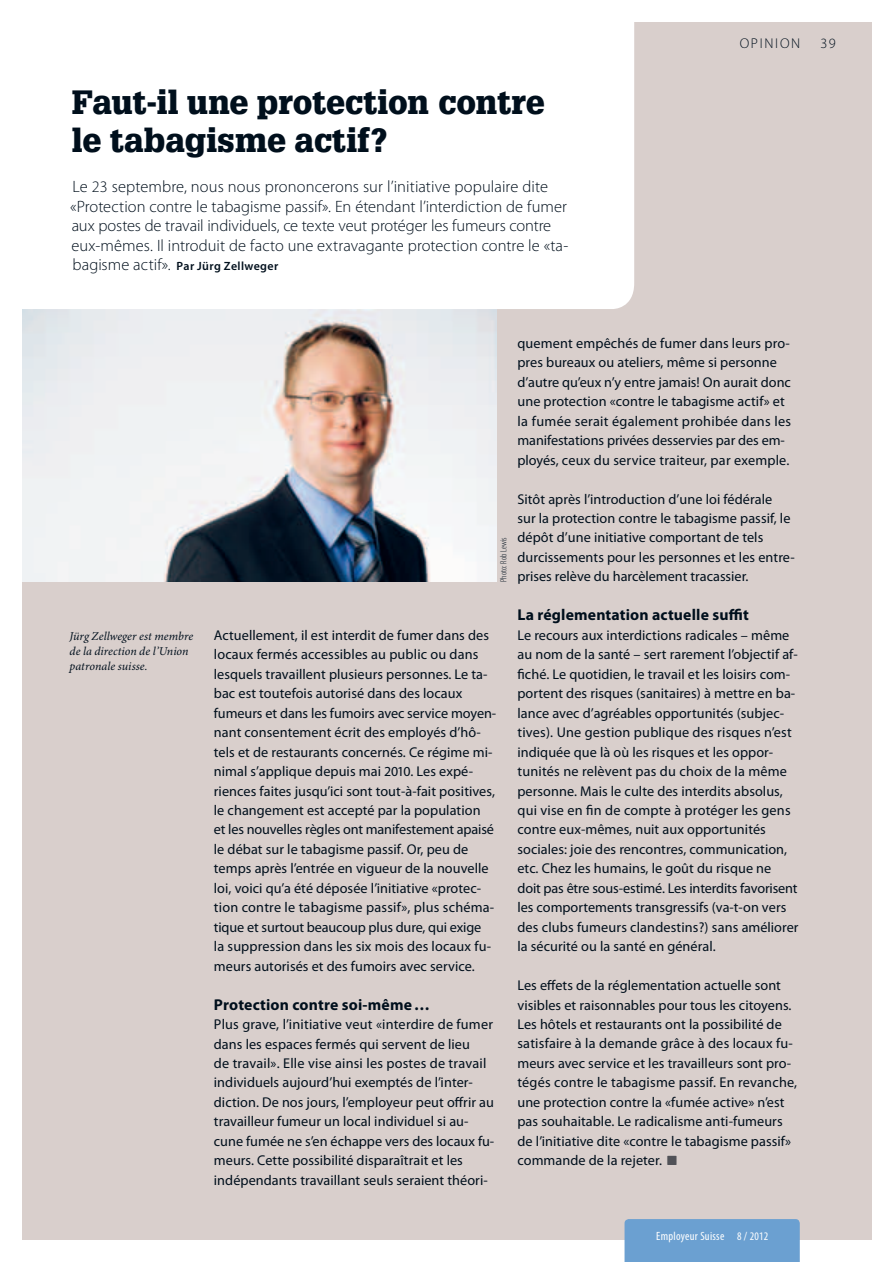
<style>
.page{position:relative;width:893px;height:1263px;background:#fff}
.page>*{position:absolute;margin:0;border:0;box-sizing:border-box;transform-origin:0 0}
.t1{font:900 33px/37.3px "Glypha LT Std";color:#000f1c}
.t2{font:300 16.5px/19.5px "Myriad Pro";color:#000f1c}
.t3{font:700 15.75px "Myriad Pro";letter-spacing:.01em;color:#000f1c}
.t4{font:14.25px/19.5px "Myriad Pro";letter-spacing:.005em;color:#000f1c}
.t5{font:300 14.25px "Myriad Pro";letter-spacing:.12em;color:#000f1c}
.t6{font:italic 12px/15px "Minion Pro";color:#000f1c}
.t7{font:600 12px "Myriad Pro";letter-spacing:.03em;color:#000f1c}
.t8{font:condensed 12px "Myriad Pro";letter-spacing:.025em;color:#fff}
.t9{font:300 condensed 9px "Myriad Pro";letter-spacing:.01em;color:#000f1c}
.s1{font-size:16.05px}
.s2{font-weight:300;font-size:16.5px}
.s3{font-size:13.8px}
.s4{font-family:"Guifxv 2 Transports";font-size:13.05px;color:#515257}
.s5{font-size:11.55px}
</style>
<div class="page">
<div style="left:23px;top:22px;width:848px;height:1218px;background:#d9cfcc"></div>
<div style="left:624px;top:1219px;width:175px;height:43px;background:#6ba0d1"></div>
<img style="left:23px;top:309px;width:473px;height:272px">
<div style="left:23px;top:22px;width:611px;height:287px;background:#fff"></div>
<h1 class="t1" style="left:72px;top:87px;width:474px">Faut-il une protection contre le tabagisme actif ?</h1>
<p class="t2" style="left:70px;top:178px;width:499px">Le <span class="s1">23</span> septembre, nous nous prononcerons sur l’initiative populaire dite «Protection contre le tabagisme passif». En étendant l’interdiction de fumer aux postes de travail individuels, ce texte veut protéger les fumeurs contre eux-mêmes. Il introduit de facto une extravagante protection contre le «ta-</p>
<p class="t7" style="left:72px;top:262px;width:207px"><span class="s2">ba gisme actif».</span> Par Jürg Zellweger</p>
<p class="t5" style="left:739px;top:38px;width:62px">OPINION</p>
<p class="t5" style="left:820px;top:38px;width:17px">39</p>
<p class="t9" style="left:500px;top:582px;width:46px;rotate:-90deg">Photo: Rob Lewis</p>
<p class="t6" style="left:70px;top:630px;width:125px">Jürg Zellweger est membre de la direction de l’Union patronale suisse.</p>
<p class="t4" style="left:214px;top:626px;width:284px">Actuellement, il est interdit de fumer dans des locaux fermés accessibles au public ou dans lesquels travaillent plusieurs personnes. Le ta&shy;bac est toutefois autorisé dans des locaux fumeurs et dans les fumoirs avec service moyen&shy;nant consentement écrit des employés d’hô&shy;tels et de restaurants concernés. Ce régime mi&shy;nimal s’applique depuis mai <span class="s3">2010</span>. Les ex pé&shy;riences faites jusqu’ici sont tout-à-fait positives, le changement est accepté par la population<br>et les nouvelles règles ont manifestement apaisé le débat sur le tabagisme passif. Or, peu de temps après l’entrée en vigueur de la nouvelle loi, voici qu’a été déposée l’initiative «protec&shy;tion contre le tabagisme passif», plus schéma&shy;tique et surtout beaucoup plus dure, qui exige<br>la suppression dans les six mois des locaux fu&shy;meurs autorisés et des fumoirs avec service.</p>
<p class="t3" style="left:214px;top:998px;width:217px">Protection contre soi-même …</p>
<p class="t4" style="left:214px;top:1015px;width:282px">Plus grave, l’initiative veut «interdire de fumer dans les espaces fermés qui servent de lieu<br>de travail». Elle vise ainsi les postes de travail individuels aujourd’hui exemptés de l’inter&shy;diction. De nos jours, l’employeur peut offrir au travailleur fumeur un local individuel si au - cune fumée ne s’en échappe vers des locaux fu&shy;meurs. Cette possibilité disparaîtrait et les indépendants travaillant seuls seraient théori-</p>
<p class="t4" style="left:517px;top:334px;width:275px">quement empêchés de fumer dans leurs pro&shy;pres bureaux ou ateliers, même si personne d’autre qu’eux n’y entre jamais! On aurait donc une protection «contre le tabagisme actif» et la fumée serait également prohibée dans les ma nifestations privées desservies par des em&shy;ployés, ceux du service traiteur, par exemple.</p>
<p class="t4" style="left:517px;top:490px;width:279px">Sitôt après l’introduction d’une loi fédérale<br>sur la protection contre le tabagisme passif, le dépôt d’une initiative comportant de tels durcissements pour les personnes et les entre&shy;prises relève du harcèlement tracassier.</p>
<p class="t3" style="left:517px;top:609px;width:233px">La réglementation actuelle suffit</p>
<p class="t4" style="left:517px;top:626px;width:282px">Le recours aux interdictions radicales – même au nom de la santé – sert rarement l’objectif af&shy;fiché. Le quotidien, le travail et les loisirs com&shy;portent des risques (sanitaires) à mettre en ba&shy;lance avec d’agréables opportunités (sub jec&shy;tives). Une gestion publique des risques n’est indiquée que là où les risques et les oppor&shy;tunités ne relèvent pas du choix de la même personne. Mais le culte des interdits absolus, qui vise en fin de compte à protéger les gens contre eux-mêmes, nuit aux opportunités sociales: joie des rencontres, communication, etc. Chez les humains, le goût du risque ne<br>doit pas être sous-estimé. Les interdits favorisent les comportements transgressifs (va-t-on vers des clubs fumeurs clandestins?) sans améliorer la sécurité ou la santé en général.</p>
<p class="t4" style="left:517px;top:976px;width:281px">Les effets de la réglementation actuelle sont visibles et raisonnables pour tous les citoyens.<br>Les hôtels et restaurants ont la possibilité de satisfaire à la demande grâce à des locaux fu&shy;meurs avec service et les travailleurs sont pro&shy;tégés contre le tabagisme passif. En revanche, une protection contre la «fumée active» n’est pas souhaitable. Le radicalisme anti-fumeurs de l’initiative dite «contre le tabagisme passif» commande de la rejeter. <span class="s4">-</span></p>
<p class="t8" style="left:656px;top:1229px;width:113px">Employeur Suisse <span class="s5">8</span> / <span class="s5">2012</span></p>
</div>
